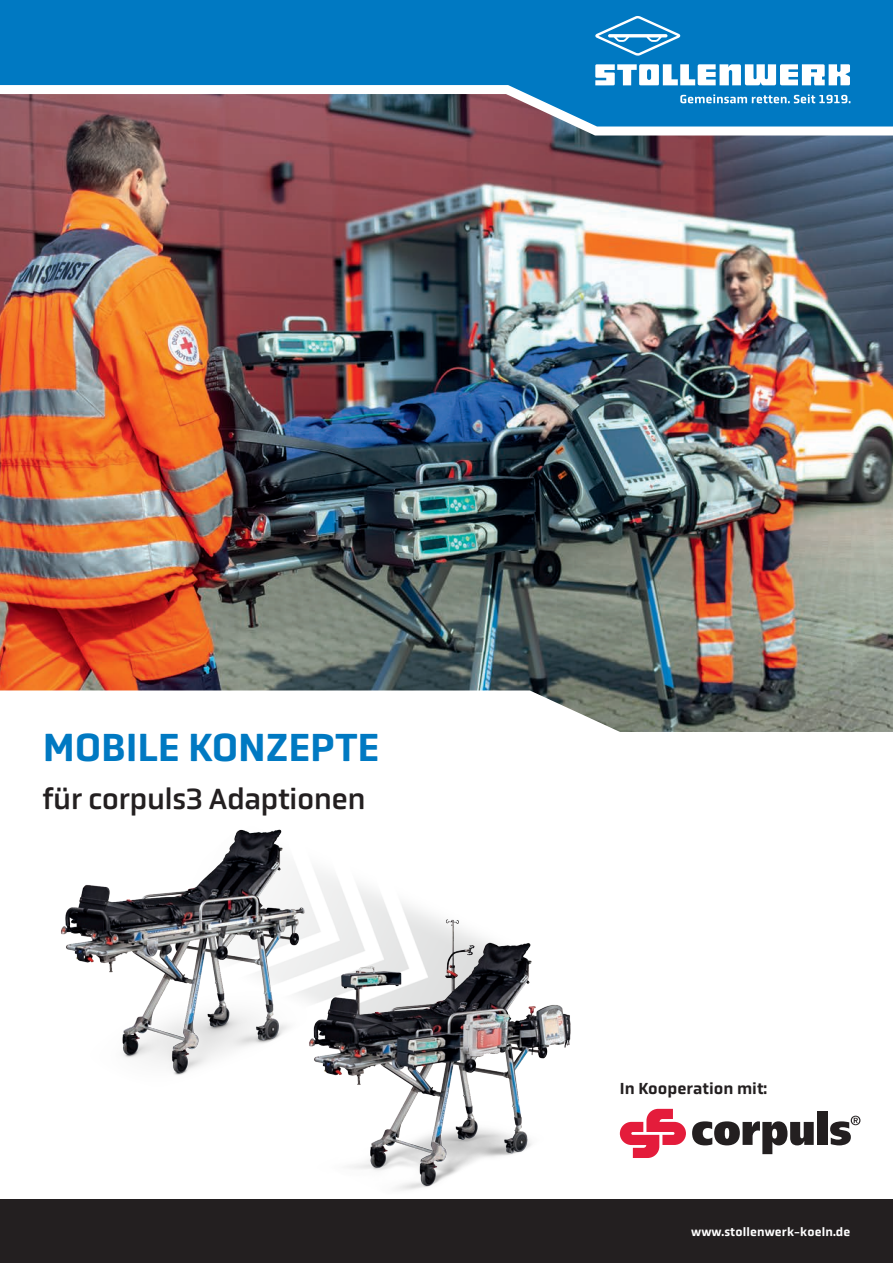
<style>
.page{position:relative;width:893px;height:1263px;background:#fff}
.page>*{position:absolute;margin:0;border:0;box-sizing:border-box;transform-origin:0 0}
.t1{font:500 40.05px "Obvia";letter-spacing:-.005em;color:#0079c2}
.t2{font:30px "Obvia";letter-spacing:-.02em;color:#231f20}
.t3{font:500 16.35px "Obvia";color:#231f20}
.t4{font:500 12.3px "Obvia";letter-spacing:.01em;color:#fff}
</style>
<div class="page">
<img style="left:0;top:144px;width:893px;height:588px">
<svg style="left:0;top:126px;width:893px;height:18px"></svg>
<svg style="left:0;top:0;width:893px;height:126px;background:#2279b4"></svg>
<div style="left:0;top:1199px;width:893px;height:64px;background:#231f20"></div>
<svg style="left:595px;top:64px;width:255px;height:21px"></svg>
<svg style="left:595px;top:15px;width:85px;height:41px;background:#3393ce"></svg>
<svg style="left:680px;top:94px;width:170px;height:9px"></svg>
<img style="left:60px;top:829px;width:291px;height:246px">
<img style="left:283px;top:911px;width:288px;height:279px">
<svg style="left:692px;top:1121px;width:122px;height:33px"></svg>
<div style="left:817px;top:1112px;width:10px;height:33px;background:#231f20"></div>
<svg style="left:830px;top:1116px;width:30px;height:29px"></svg>
<svg style="left:620px;top:1109px;width:66px;height:49px"></svg>
<h1 class="t1" style="left:43px;top:723px;width:338px">MOBILE KONZEPTE</h1>
<h2 class="t2" style="left:43px;top:781px;width:325px">für corpuls3 Adaptionen</h2>
<h3 class="t3" style="left:620px;top:1078px;width:149px">In Kooperation mit:</h3>
<p class="t4" style="left:691px;top:1224px;width:161px">www.stollenwerk-koeln.de</p>
</div>
